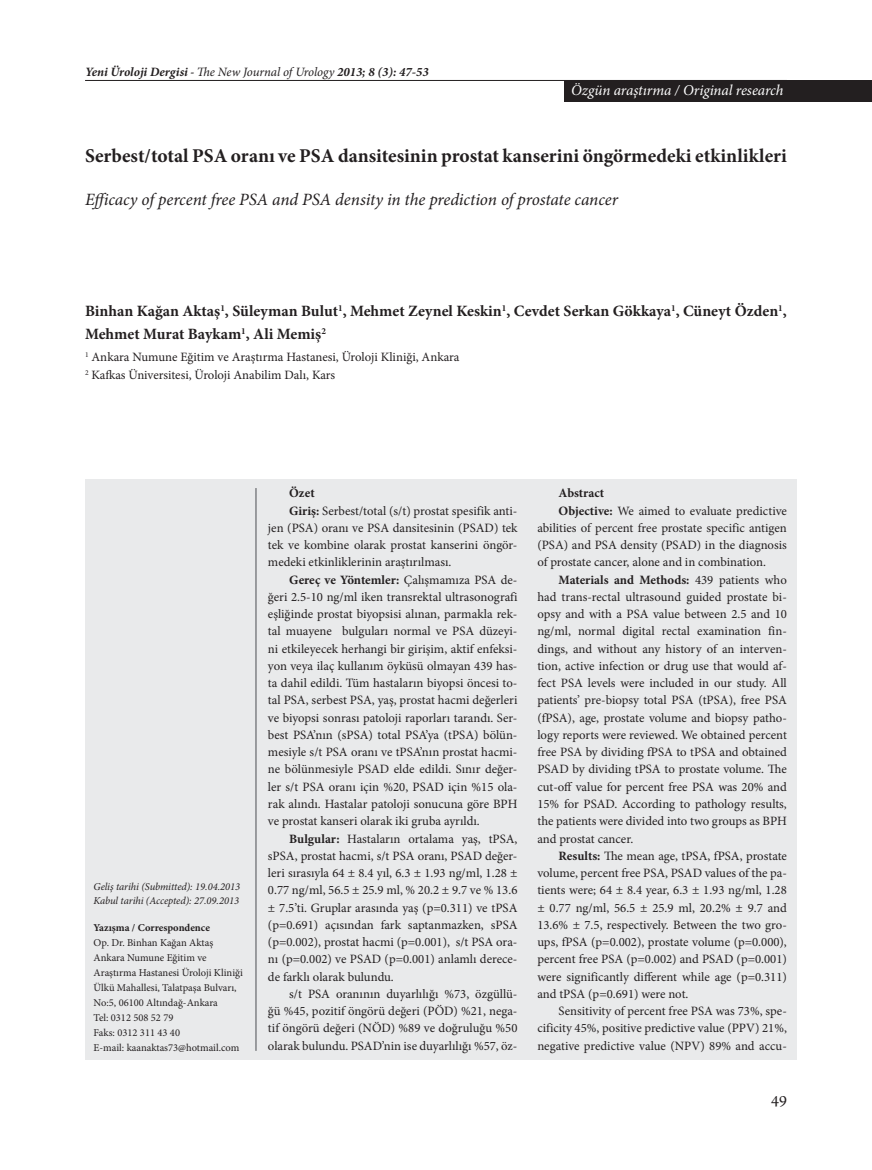
<style>
.page{position:relative;width:872px;height:1170px;background:#fff}
.page>*{position:absolute;margin:0;border:0;box-sizing:border-box;transform-origin:0 0}
.t1{font:700 19.5px "Minion Pro";color:#231f20}
.t2{font:italic 17.25px "Minion Pro";letter-spacing:-.005em;color:#231f20}
.t3{font:16.5px "Arno Pro";color:#231f20}
.t4{font:700 15.75px/22.5px "Minion Pro";color:#231f20}
.t5{font:italic 15px "Minion Pro";letter-spacing:-.01em;color:#fff}
.t6{font:12.75px/18px "Minion Pro";color:#231f20}
.t7{font:700 12.75px "Minion Pro";color:#231f20}
.t8{font:italic 700 12.75px "Minion Pro";color:#231f20}
.t9{font:10.5px/15px "Minion Pro";color:#231f20}
.t10{font:italic 10.5px/13.5px "Minion Pro";letter-spacing:-.005em;color:#231f20}
.t11{font:700 10.5px "Minion Pro";color:#231f20}
.s1{font-stretch:condensed}
.s2{font-weight:400}
.s3{font-weight:700}
</style>
<div class="page">
<hr style="left:85px;top:80px;width:702px;height:1px;background:#231f20">
<div style="left:564px;top:80px;width:308px;height:21px;background:#231f20"></div>
<div style="left:85px;top:479px;width:712px;height:580px;background:#e9eaeb"></div>
<hr style="left:255px;top:488px;width:2px;height:562px;background:#808285">
<p class="t8" style="left:85px;top:63px;width:345px">Yeni Üroloji Dergisi <span class="s1">-</span> <span class="s2">The New Journal of Urology</span> 2013; 8 (3): 47-53</p>
<p class="t5" style="left:571px;top:80px;width:214px">Özgün araştırma / Original research</p>
<h1 class="t1" style="left:85px;top:142px;width:703px">Serbest/total PSA oranı ve PSA dansitesinin prostat kanserini öngörmedeki etkinlikleri</h1>
<h2 class="t2" style="left:85px;top:188px;width:534px">Efficacy of percent free PSA and PSA density in the prediction of prostate cancer</h2>
<p class="t4" style="left:85px;top:300px;width:703px">Binhan Kağan Aktaş<sup>1</sup>, Süleyman Bulut<sup>1</sup>, Mehmet Zeynel Keskin<sup>1</sup>, Cevdet Serkan Gökkaya<sup>1</sup>, Cüneyt Özden<sup>1</sup>,<br>Mehmet Murat Baykam<sup>1</sup>, Ali Memiş<sup>2</sup></p>
<p class="t6" style="left:85px;top:348px;width:376px"><sup>1</sup> Ankara Numune Eğitim ve Araştırma Hastanesi, Üroloji Kliniği, Ankara<br><sup>2</sup> Kafkas Üniversitesi, Üroloji Anabilim Dalı, Kars</p>
<p class="t10" style="left:94px;top:880px;width:148px">Geliş tarihi (Submitted): 19.04.2013<br>Kabul tarihi (Accepted): 27.09.2013</p>
<p class="t11" style="left:94px;top:919px;width:118px">Yazışma / Correspondence</p>
<p class="t9" style="left:94px;top:934px;width:151px">Op. Dr. Binhan Kağan Aktaş<br>Ankara Numune Eğitim ve<br>Araştırma Hastanesi Üroloji Kliniği<br>Ülkü Mahallesi, Talatpaşa Bulvarı,<br>No:5, 06100 Altındağ-Ankara<br>Tel: 0312 508 52 79<br>Faks: 0312 311 43 40<br>E-mail: kaanaktas73@hotmail.com</p>
<p class="t7" style="left:289px;top:484px;width:27px">Özet</p>
<p class="t6" style="left:289px;top:501px;width:230px"><span class="s3">Giriş:</span> Serbest/total (s/t) prostat spesifik anti-</p>
<p class="t6" style="left:268px;top:519px;width:251px">jen (PSA) oranı ve PSA dansitesinin (PSAD) tek</p>
<p class="t6" style="left:268px;top:536px;width:251px">tek ve kombine olarak prostat kanserini öngör-</p>
<p class="t6" style="left:268px;top:553px;width:185px">medeki etkinliklerinin araştırılması.</p>
<p class="t7" style="left:289px;top:570px;width:230px">Gereç ve Yöntemler: <span class="s2">Çalışmamıza PSA de-</span></p>
<p class="t6" style="left:268px;top:588px;width:251px">ğeri 2.5-10 ng/ml iken transrektal ultrasonografi</p>
<p class="t6" style="left:268px;top:605px;width:251px">eşliğinde prostat biyopsisi alınan, parmakla rek-</p>
<p class="t6" style="left:268px;top:622px;width:251px">tal muayene bulguları normal ve PSA düzeyi-</p>
<p class="t6" style="left:268px;top:639px;width:251px">ni etkileyecek herhangi bir girişim, aktif enfeksi-</p>
<p class="t6" style="left:268px;top:657px;width:251px">yon veya ilaç kullanım öyküsü olmayan 439 has-</p>
<p class="t6" style="left:268px;top:674px;width:251px">ta dahil edildi. Tüm hastaların biyopsi öncesi to-</p>
<p class="t6" style="left:268px;top:691px;width:251px">tal PSA, serbest PSA, yaş, prostat hacmi değerleri</p>
<p class="t6" style="left:268px;top:708px;width:251px">ve biyopsi sonrası patoloji raporları tarandı. Ser-</p>
<p class="t6" style="left:268px;top:726px;width:251px">best PSA’nın (sPSA) total PSA’ya (tPSA) bölün-</p>
<p class="t6" style="left:268px;top:743px;width:251px">mesiyle s/t PSA oranı ve tPSA’nın prostat hacmi-</p>
<p class="t6" style="left:268px;top:760px;width:251px">ne bölünmesiyle PSAD elde edildi. Sınır değer-</p>
<p class="t6" style="left:268px;top:777px;width:251px">ler s/t PSA oranı için %20, PSAD için %15 ola-</p>
<p class="t6" style="left:268px;top:795px;width:251px">rak alındı. Hastalar patoloji sonucuna göre BPH</p>
<p class="t6" style="left:268px;top:812px;width:213px">ve prostat kanseri olarak iki gruba ayrıldı.</p>
<p class="t6" style="left:289px;top:829px;width:230px"><span class="s3">Bulgular:</span> Hastaların ortalama yaş, tPSA,</p>
<p class="t6" style="left:268px;top:846px;width:251px">sPSA, prostat hacmi, s/t PSA oranı, PSAD değer-</p>
<p class="t6" style="left:268px;top:864px;width:251px">leri sırasıyla 64 ± 8.4 yıl, 6.3 ± 1.93 ng/ml, 1.28 ±</p>
<p class="t6" style="left:268px;top:881px;width:251px">0.77 ng/ml, 56.5 ± 25.9 ml, % 20.2 ± 9.7 ve % 13.6</p>
<p class="t6" style="left:268px;top:898px;width:251px">± 7.5’ti. Gruplar arasında yaş (p=0.311) ve tPSA</p>
<p class="t6" style="left:268px;top:915px;width:251px">(p=0.691) açısından fark saptanmazken, sPSA</p>
<p class="t6" style="left:268px;top:933px;width:251px">(p=0.002), prostat hacmi (p=0.001), s/t PSA ora-</p>
<p class="t6" style="left:268px;top:950px;width:251px">nı (p=0.002) ve PSAD (p=0.001) anlamlı derece-</p>
<p class="t6" style="left:268px;top:967px;width:127px">de farklı olarak bulundu.</p>
<p class="t6" style="left:289px;top:984px;width:230px">s/t PSA oranının duyarlılığı %73, özgüllü-</p>
<p class="t6" style="left:268px;top:1002px;width:251px">ğü %45, pozitif öngörü değeri (PÖD) %21, nega-</p>
<p class="t6" style="left:268px;top:1019px;width:251px">tif öngörü değeri (NÖD) %89 ve doğruluğu %50</p>
<p class="t6" style="left:268px;top:1036px;width:251px">olarak bulundu. PSAD’nin ise duyarlılığı %57, öz-</p>
<p class="t7" style="left:558px;top:484px;width:47px">Abstract</p>
<p class="t6" style="left:558px;top:501px;width:230px"><span class="s3">Objective:</span> We aimed to evaluate predictive</p>
<p class="t6" style="left:537px;top:519px;width:251px">abilities of percent free prostate specific antigen</p>
<p class="t6" style="left:537px;top:536px;width:251px">(PSA) and PSA density (PSAD) in the diagnosis</p>
<p class="t6" style="left:537px;top:553px;width:230px">of prostate cancer, alone and in combination.</p>
<p class="t7" style="left:558px;top:570px;width:230px">Materials and Methods: <span class="s2">439 patients who</span></p>
<p class="t6" style="left:537px;top:588px;width:251px">had trans-rectal ultrasound guided prostate bi-</p>
<p class="t6" style="left:537px;top:605px;width:251px">opsy and with a PSA value between 2.5 and 10</p>
<p class="t6" style="left:537px;top:622px;width:251px">ng/ml, normal digital rectal examination fin-</p>
<p class="t6" style="left:537px;top:639px;width:251px">dings, and without any history of an interven-</p>
<p class="t6" style="left:537px;top:657px;width:251px">tion, active infection or drug use that would af-</p>
<p class="t6" style="left:537px;top:674px;width:251px">fect PSA levels were included in our study. All</p>
<p class="t6" style="left:537px;top:691px;width:251px">patients’ pre-biopsy total PSA (tPSA), free PSA</p>
<p class="t6" style="left:537px;top:708px;width:251px">(fPSA), age, prostate volume and biopsy patho-</p>
<p class="t6" style="left:537px;top:726px;width:251px">logy reports were reviewed. We obtained percent</p>
<p class="t6" style="left:537px;top:743px;width:251px">free PSA by dividing fPSA to tPSA and obtained</p>
<p class="t6" style="left:537px;top:760px;width:251px">PSAD by dividing tPSA to prostate volume. The</p>
<p class="t6" style="left:537px;top:777px;width:251px">cut-off value for percent free PSA was 20% and</p>
<p class="t6" style="left:537px;top:795px;width:251px">15% for PSAD. According to pathology results,</p>
<p class="t6" style="left:537px;top:812px;width:251px">the patients were divided into two groups as BPH</p>
<p class="t6" style="left:537px;top:829px;width:97px">and prostat cancer.</p>
<p class="t6" style="left:558px;top:846px;width:230px"><span class="s3">Results:</span> The mean age, tPSA, fPSA, prostate</p>
<p class="t6" style="left:537px;top:864px;width:251px">volume, percent free PSA, PSAD values of the pa-</p>
<p class="t6" style="left:537px;top:881px;width:251px">tients were; 64 ± 8.4 year, 6.3 ± 1.93 ng/ml, 1.28</p>
<p class="t6" style="left:537px;top:898px;width:251px">± 0.77 ng/ml, 56.5 ± 25.9 ml, 20.2% ± 9.7 and</p>
<p class="t6" style="left:537px;top:915px;width:251px">13.6% ± 7.5, respectively. Between the two gro-</p>
<p class="t6" style="left:537px;top:933px;width:251px">ups, fPSA (p=0.002), prostate volume (p=0.000),</p>
<p class="t6" style="left:537px;top:950px;width:251px">percent free PSA (p=0.002) and PSAD (p=0.001)</p>
<p class="t6" style="left:537px;top:967px;width:251px">were significantly different while age (p=0.311)</p>
<p class="t6" style="left:537px;top:984px;width:153px">and tPSA (p=0.691) were not.</p>
<p class="t6" style="left:558px;top:1002px;width:230px">Sensitivity of percent free PSA was 73%, spe-</p>
<p class="t6" style="left:537px;top:1019px;width:251px">cificity 45%, positive predictive value (PPV) 21%,</p>
<p class="t6" style="left:537px;top:1036px;width:251px">negative predictive value (NPV) 89% and accu-</p>
<p class="t3" style="left:771px;top:1091px;width:17px">49</p>
</div>
